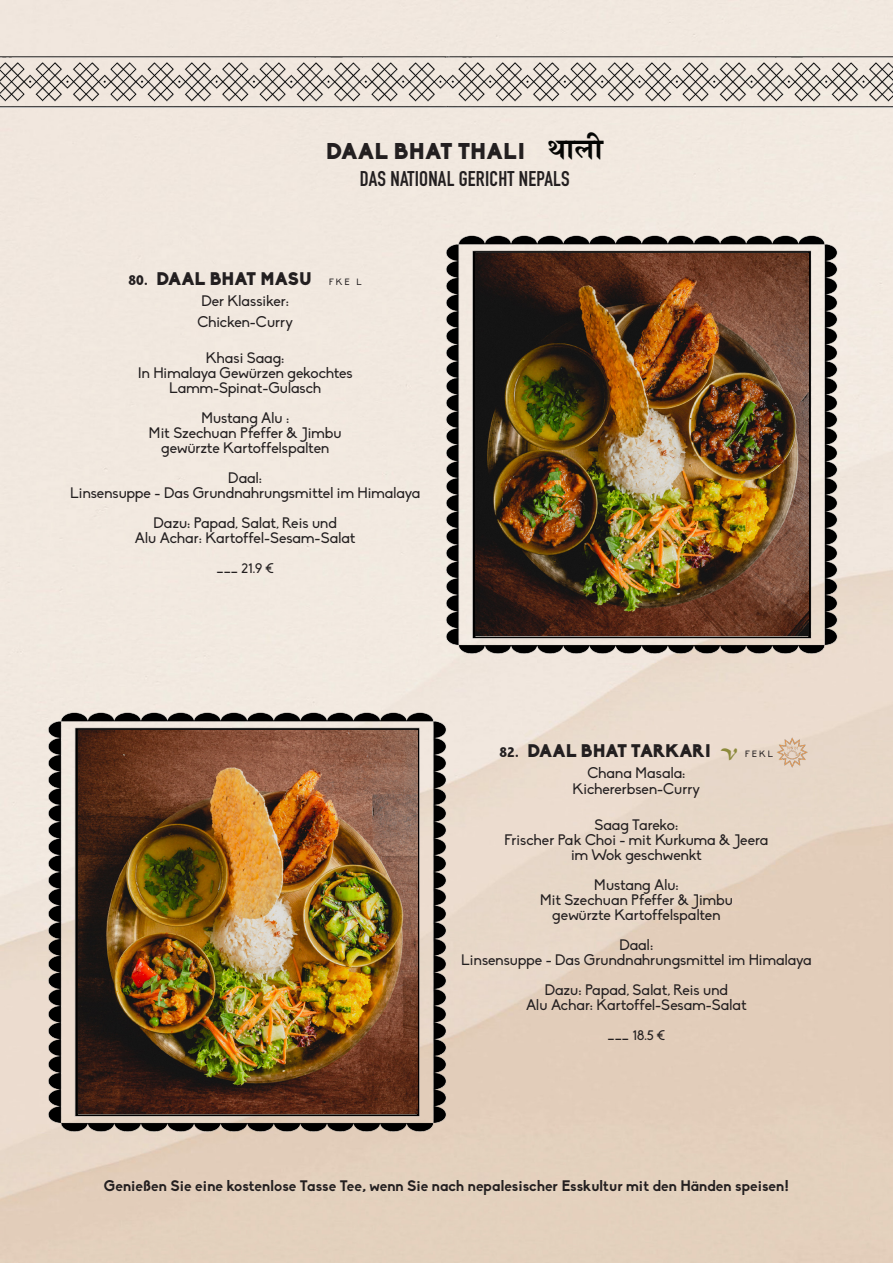
<style>
.page{position:relative;width:893px;height:1263px;background:#fff}
.page>*{position:absolute;margin:0;border:0;box-sizing:border-box;transform-origin:0 0}
.t1{font:900 22.5px "Biko";letter-spacing:.01em;color:#231f20}
.t2{font:700 21px "DIN Condensed";letter-spacing:.01em;color:#231f20}
.t3{font:900 18px "Biko";color:#231f20}
.t4{font:15px "Biko";color:#231f20}
.t5{font:700 15px "Biko";color:#231f20}
.t6{font:13.5px "Biko";color:#231f20}
.s1{font-family:"Devanagari";font-weight:700;font-size:30px;color:#040503}
.s2{font-family:"Abadi";font-weight:800;font-stretch:condensed;font-size:15px}
.s3{font-weight:400;font-size:9px}
.s4{font-size:15px}
.s5{font-family:"Matura MT Script Capitals";font-weight:400;font-size:13.5px;color:#8c8a3b}
</style>
<div class="page">
<img style="left:0;top:54px;width:893px;height:54px">
<img style="left:42px;top:706px;width:409px;height:429px">
<img style="left:439px;top:229px;width:403px;height:428px">
<img style="left:79px;top:731px;width:339px;height:382px">
<img style="left:475px;top:253px;width:333px;height:383px">
<img style="left:772px;top:736px;width:42px;height:32px">
<p class="t1" style="left:326px;top:137px;width:279px">DAAL BHAT THALI <span class="s1">थाली</span></p>
<p class="t2" style="left:360px;top:164px;width:211px">DAS NATIONAL GERICHT NEPALS</p>
<p class="t3" style="left:129px;top:268px;width:235px"><span class="s2">80.</span> DAAL BHAT MASU <span class="s3">F K E L</span></p>
<p class="t4" style="left:201px;top:292px;width:89px">Der Klassiker:</p>
<p class="t4" style="left:197px;top:313px;width:97px">Chicken-Curry</p>
<p class="t4" style="left:206px;top:349px;width:80px">Khasi Saag:</p>
<p class="t4" style="left:138px;top:364px;width:216px">In Himalaya Gewürzen gekochtes</p>
<p class="t4" style="left:169px;top:379px;width:154px">Lamm-Spinat-Gulasch</p>
<p class="t4" style="left:201px;top:409px;width:90px">Mustang Alu :</p>
<p class="t4" style="left:149px;top:424px;width:195px">Mit Szechuan Pfeffer &amp; Jimbu</p>
<p class="t4" style="left:161px;top:439px;width:170px">gewürzte Kartoffelspalten</p>
<p class="t4" style="left:228px;top:469px;width:35px">Daal:</p>
<p class="t4" style="left:70px;top:484px;width:352px">Linsensuppe - Das Grundnahrungsmittel im Himalaya</p>
<p class="t4" style="left:153px;top:514px;width:185px">Dazu: Papad, Salat, Reis und</p>
<p class="t4" style="left:135px;top:529px;width:222px">Alu Achar: Kartoffel-Sesam-Salat</p>
<p class="t6" style="left:217px;top:561px;width:59px"><span class="s4">___</span> 21.9 €</p>
<p class="t3" style="left:500px;top:739px;width:275px"><span class="s2">82.</span> DAAL BHAT TARKARI <span class="s5">V</span> <span class="s3">F E K L</span></p>
<p class="t4" style="left:587px;top:764px;width:99px">Chana Masala:</p>
<p class="t4" style="left:572px;top:781px;width:129px">Kichererbsen-Curry</p>
<p class="t4" style="left:594px;top:817px;width:85px">Saag Tareko:</p>
<p class="t4" style="left:504px;top:832px;width:265px">Frischer Pak Choi - mit Kurkuma &amp; Jeera</p>
<p class="t4" style="left:571px;top:847px;width:132px">im Wok geschwenkt</p>
<p class="t4" style="left:594px;top:877px;width:86px">Mustang Alu:</p>
<p class="t4" style="left:540px;top:892px;width:195px">Mit Szechuan Pfeffer &amp; Jimbu</p>
<p class="t4" style="left:552px;top:907px;width:170px">gewürzte Kartoffelspalten</p>
<p class="t4" style="left:619px;top:937px;width:35px">Daal:</p>
<p class="t4" style="left:461px;top:952px;width:352px">Linsensuppe - Das Grundnahrungsmittel im Himalaya</p>
<p class="t4" style="left:545px;top:982px;width:185px">Dazu: Papad, Salat, Reis und</p>
<p class="t4" style="left:526px;top:997px;width:222px">Alu Achar: Kartoffel-Sesam-Salat</p>
<p class="t6" style="left:607px;top:1028px;width:59px"><span class="s4">___</span> 18.5 €</p>
<p class="t5" style="left:104px;top:1177px;width:687px">Genießen Sie eine kostenlose Tasse Tee, wenn Sie nach nepalesischer Esskultur mit den Händen speisen!</p>
</div>
